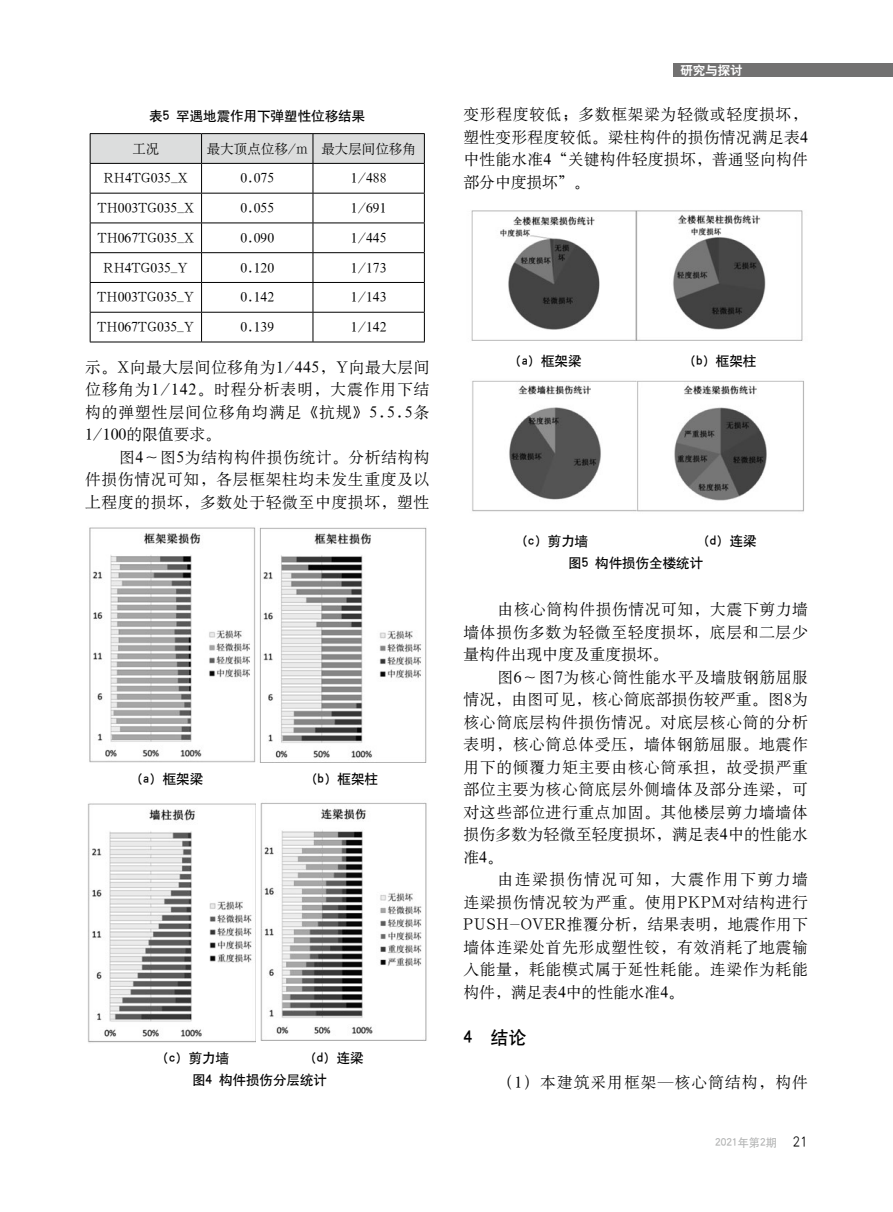
<style>
.page{position:relative;width:893px;height:1212px;background:#fff}
.page>*{position:absolute;margin:0;border:0;box-sizing:border-box;transform-origin:0 0}
._1级{font:18px "H Yb 1 gj";color:#000}
.内文{font:15.75px/22.5px "H Ya 6 gj";letter-spacing:.045em;color:#000;text-align:justify}
.内文-2{font:15.75px "H Ya 6 gj";letter-spacing:.065em;color:#000}
.t1{font:15px "H Yg 2 gj";color:#000}
.表格专用{font:13.5px "H Ya 6 gj";color:#000}
.图释{font:13.5px "H Yb 1 gj";color:#000}
.t2{font:12.45px "H Yb 2 gj";color:#fff}
.t3{font:11.25px "H Yb 1 gj";color:#b5b6b6}
</style>
<div class="page">
<div style="left:673px;top:64px;width:220px;height:13px;background:#727171"></div>
<img style="left:88px;top:803px;width:168px;height:240px">
<img style="left:260px;top:802px;width:167px;height:239px">
<hr style="left:90px;top:133px;width:112px;height:1px;background:#000">
<hr style="left:202px;top:133px;width:111px;height:1px;background:#000">
<hr style="left:313px;top:133px;width:112px;height:1px;background:#000">
<svg style="left:90px;top:134px;width:335px;height:59px"></svg>
<hr style="left:90px;top:193px;width:112px;height:1px;background:#000">
<hr style="left:90px;top:193px;width:1px;height:30px;background:#000">
<hr style="left:202px;top:193px;width:111px;height:1px;background:#000">
<hr style="left:201px;top:193px;width:1px;height:30px;background:#000">
<hr style="left:313px;top:193px;width:112px;height:1px;background:#000">
<hr style="left:313px;top:193px;width:1px;height:30px;background:#000">
<hr style="left:424px;top:193px;width:1px;height:30px;background:#000">
<hr style="left:90px;top:223px;width:112px;height:1px;background:#000">
<hr style="left:202px;top:223px;width:111px;height:1px;background:#000">
<hr style="left:313px;top:223px;width:112px;height:1px;background:#000">
<hr style="left:90px;top:252px;width:112px;height:1px;background:#000">
<hr style="left:202px;top:252px;width:111px;height:1px;background:#000">
<hr style="left:313px;top:252px;width:112px;height:1px;background:#000">
<hr style="left:90px;top:282px;width:112px;height:1px;background:#000">
<hr style="left:202px;top:282px;width:111px;height:1px;background:#000">
<hr style="left:313px;top:282px;width:112px;height:1px;background:#000">
<hr style="left:90px;top:312px;width:112px;height:1px;background:#000">
<svg style="left:90px;top:223px;width:1px;height:119px"></svg>
<hr style="left:202px;top:312px;width:111px;height:1px;background:#000">
<svg style="left:201px;top:223px;width:1px;height:119px"></svg>
<hr style="left:313px;top:312px;width:112px;height:1px;background:#000">
<svg style="left:313px;top:223px;width:1px;height:119px"></svg>
<svg style="left:424px;top:223px;width:1px;height:119px"></svg>
<hr style="left:90px;top:342px;width:112px;height:1px;background:#000">
<hr style="left:202px;top:342px;width:111px;height:1px;background:#000">
<hr style="left:313px;top:342px;width:112px;height:1px;background:#000">
<img style="left:89px;top:527px;width:167px;height:236px">
<img style="left:259px;top:527px;width:167px;height:236px">
<img style="left:471px;top:210px;width:332px;height:131px">
<img style="left:472px;top:380px;width:332px;height:132px">
<p class="图释" style="left:149px;top:109px;width:217px">表5 罕遇地震作用下弹塑性位移结果</p>
<p class="表格专用" style="left:132px;top:142px;width:28px">工况</p>
<p class="表格专用" style="left:207px;top:142px;width:102px">最大顶点位移/m</p>
<p class="表格专用" style="left:321px;top:142px;width:96px">最大层间位移角</p>
<p class="表格专用" style="left:104px;top:172px;width:86px">RH4TG035_X</p>
<p class="表格专用" style="left:240px;top:172px;width:35px">0.075</p>
<p class="表格专用" style="left:351px;top:172px;width:37px">1/488</p>
<p class="表格专用" style="left:97px;top:201px;width:98px">TH003TG035_X</p>
<p class="表格专用" style="left:240px;top:201px;width:35px">0.055</p>
<p class="表格专用" style="left:351px;top:201px;width:37px">1/691</p>
<p class="表格专用" style="left:97px;top:231px;width:98px">TH067TG035_X</p>
<p class="表格专用" style="left:240px;top:231px;width:35px">0.090</p>
<p class="表格专用" style="left:351px;top:231px;width:37px">1/445</p>
<p class="表格专用" style="left:104px;top:261px;width:86px">RH4TG035_Y</p>
<p class="表格专用" style="left:240px;top:261px;width:35px">0.120</p>
<p class="表格专用" style="left:351px;top:261px;width:37px">1/173</p>
<p class="表格专用" style="left:97px;top:291px;width:99px">TH003TG035_Y</p>
<p class="表格专用" style="left:240px;top:291px;width:35px">0.142</p>
<p class="表格专用" style="left:351px;top:291px;width:37px">1/143</p>
<p class="表格专用" style="left:97px;top:320px;width:99px">TH067TG035_Y</p>
<p class="表格专用" style="left:240px;top:320px;width:35px">0.139</p>
<p class="表格专用" style="left:351px;top:320px;width:37px">1/142</p>
<p class="内文" style="left:85px;top:356px;width:346px">示。X向最大层间位移角为1/445，Y向最大层间位移角为1/142。时程分析表明，大震作用下结构的弹塑性层间位移角均满足《抗规》5.5.5条1/100的限值要求。</p>
<p class="内文" style="left:85px;top:446px;width:346px;text-indent:34px">图4～图5为结构构件损伤统计。分析结构构件损伤情况可知，各层框架柱均未发生重度及以上程度的损坏，多数处于轻微至中度损坏，塑性</p>
<p class="图释" style="left:137px;top:772px;width:68px">(a) 框架梁</p>
<p class="图释" style="left:311px;top:772px;width:68px">(b) 框架柱</p>
<p class="图释" style="left:162px;top:1051px;width:68px">(c) 剪力墙</p>
<p class="图释" style="left:310px;top:1051px;width:55px">(d) 连梁</p>
<p class="图释" style="left:192px;top:1074px;width:136px">图4 构件损伤分层统计</p>
<p class="t2" style="left:680px;top:64px;width:64px">研究与探讨</p>
<p class="内文" style="left:463px;top:103px;width:346px">变形程度较低；多数框架梁为轻微或轻度损坏，塑性变形程度较低。梁柱构件的损伤情况满足表4中性能水准4“关键构件轻度损坏，普通竖向构件部分中度损坏”。</p>
<p class="图释" style="left:515px;top:354px;width:68px">(a) 框架梁</p>
<p class="图释" style="left:690px;top:354px;width:68px">(b) 框架柱</p>
<p class="图释" style="left:521px;top:534px;width:68px">(c) 剪力墙</p>
<p class="图释" style="left:703px;top:534px;width:55px">(d) 连梁</p>
<p class="图释" style="left:568px;top:556px;width:136px">图5 构件损伤全楼统计</p>
<p class="内文" style="left:463px;top:598px;width:346px;text-indent:34px">由核心筒构件损伤情况可知，大震下剪力墙墙体损伤多数为轻微至轻度损坏，底层和二层少量构件出现中度及重度损坏。</p>
<p class="内文" style="left:463px;top:666px;width:346px;text-indent:34px">图6～图7为核心筒性能水平及墙肢钢筋屈服情况，由图可见，核心筒底部损伤较严重。图8为核心筒底层构件损伤情况。对底层核心筒的分析表明，核心筒总体受压，墙体钢筋屈服。地震作用下的倾覆力矩主要由核心筒承担，故受损严重部位主要为核心筒底层外侧墙体及部分连梁，可对这些部位进行重点加固。其他楼层剪力墙墙体损伤多数为轻微至轻度损坏，满足表4中的性能水准4。</p>
<p class="内文" style="left:463px;top:868px;width:346px;text-indent:34px">由连梁损伤情况可知，大震作用下剪力墙连梁损伤情况较为严重。使用PKPM对结构进行PUSH-OVER推覆分析，结果表明，地震作用下墙体连梁处首先形成塑性铰，有效消耗了地震输入能量，耗能模式属于延性耗能。连梁作为耗能构件，满足表4中的性能水准4。</p>
<p class="_1级" style="left:463px;top:1029px;width:64px">4 结论</p>
<p class="内文-2" style="left:497px;top:1074px;width:312px">（1）本建筑采用框架—核心筒结构，构件</p>
<p class="t3" style="left:715px;top:1137px;width:63px">2021年第2期</p>
<p class="t1" style="left:793px;top:1134px;width:16px">21</p>
</div>
